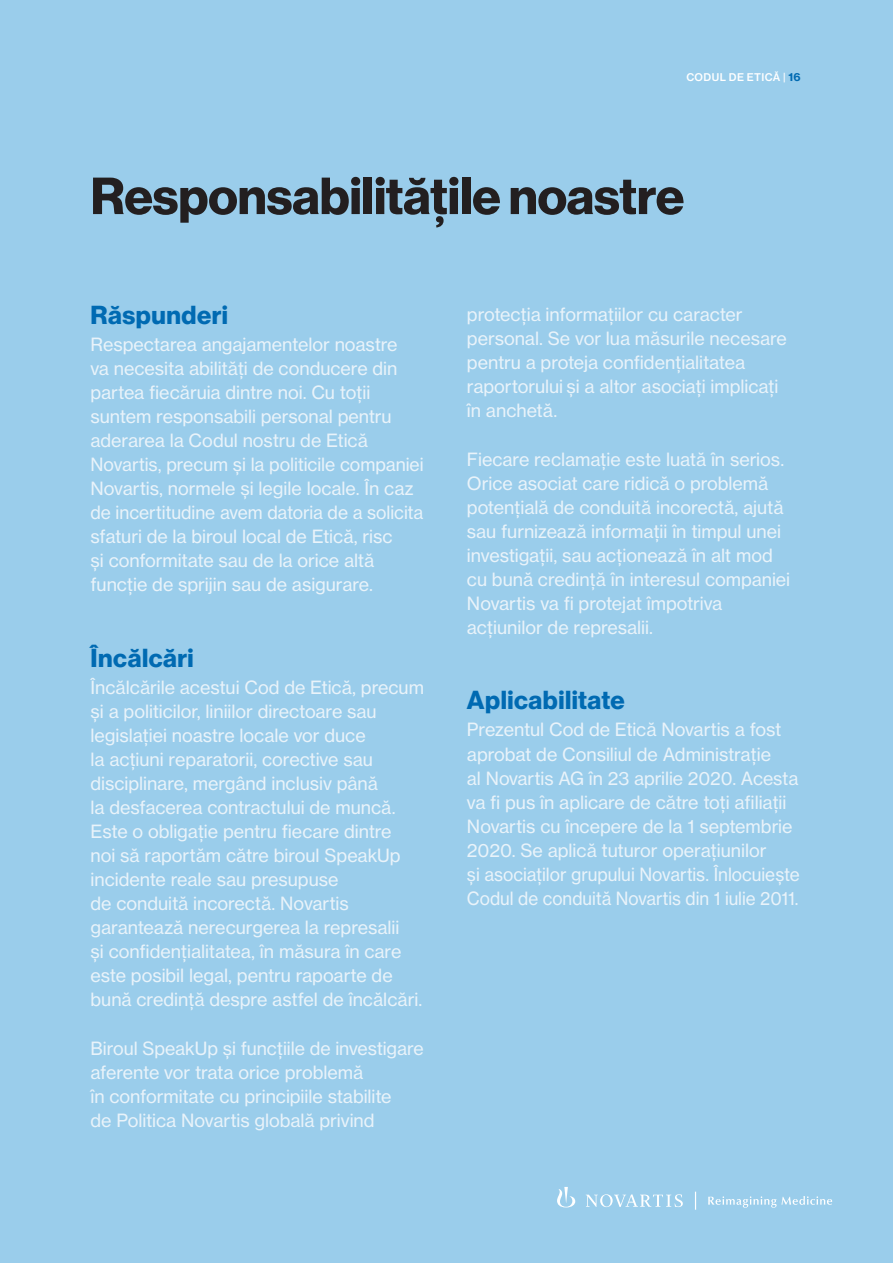
<style>
.page{position:relative;width:893px;height:1263px;background:#9acdeb}
.page>*{position:absolute;margin:0;border:0;box-sizing:border-box;transform-origin:0 0}
.Meeting_name{font:700 51px "Volta Modern Display 75";letter-spacing:-.005em;color:#231f20}
.Meeting_name-2{font:700 25.5px "Volta Modern Display 75";letter-spacing:.02em;color:#006ab2}
.Meeting_name-3{font:18px/24px "Volta Modern Text 55 Roman";letter-spacing:-.005em;color:#e9f3fa}
.Folio_RIGHT___page_h{font:500 10.5px "Volta Modern Text 65";letter-spacing:.035em;color:#fff}
.s1{font-family:"Volta Modern Text 75";font-weight:700;color:#006ab2}
</style>
<div class="page">
<svg style="left:708px;top:1196px;width:124px;height:12px"></svg>
<svg style="left:557px;top:1187px;width:18px;height:20px"></svg>
<svg style="left:586px;top:1194px;width:97px;height:13px"></svg>
<svg style="left:695px;top:1192px;width:1px;height:18px"></svg>
<p class="Folio_RIGHT___page_h" style="left:686px;top:70px;width:116px">CODUL DE ETICĂ | <span class="s1">16</span></p>
<p class="Meeting_name" style="left:91px;top:166px;width:595px">Responsabilitățile noastre</p>
<p class="Meeting_name-2" style="left:91px;top:301px;width:139px">Răspunderi</p>
<p class="Meeting_name-3" style="left:91px;top:333px;width:335px">Respectarea angajamentelor noastre<br>va necesita abilități de conducere din partea fiecăruia dintre noi. Cu toții suntem responsabili personal pentru aderarea la Codul nostru de Etică Novartis, precum și la politicile companiei Novartis, normele și legile locale. În caz de incertitudine avem datoria de a solicita sfaturi de la biroul local de Etică, risc<br>și conformitate sau de la orice altă funcție de sprijin sau de asigurare.</p>
<p class="Meeting_name-2" style="left:91px;top:643px;width:105px">Încălcări</p>
<p class="Meeting_name-3" style="left:91px;top:675px;width:335px">Încălcările acestui Cod de Etică, precum și a politicilor, liniilor directoare sau legislației noastre locale vor duce<br>la acțiuni reparatorii, corective sau disciplinare, mergând inclusiv până<br>la desfacerea contractului de muncă.<br>Este o obligație pentru fiecare dintre<br>noi să raportăm către biroul SpeakUp incidente reale sau presupuse<br>de conduită incorectă. Novartis garantează nerecurgerea la represalii<br>și confidențialitatea, în măsura în care este posibil legal, pentru rapoarte de bună credință despre astfel de încălcări.</p>
<p class="Meeting_name-3" style="left:91px;top:1036px;width:335px">Biroul SpeakUp și funcțiile de investigare aferente vor trata orice problemă<br>în conformitate cu principiile stabilite<br>de Politica Novartis globală privind</p>
<p class="Meeting_name-3" style="left:467px;top:302px;width:321px">protecția informațiilor cu caracter personal. Se vor lua măsurile necesare pentru a proteja confidențialitatea raportorului și a altor asociați implicați în anchetă.</p>
<p class="Meeting_name-3" style="left:467px;top:448px;width:325px">Fiecare reclamație este luată în serios.<br>Orice asociat care ridică o problemă potențială de conduită incorectă, ajută sau furnizează informații în timpul unei investigații, sau acționează în alt mod cu bună credință în interesul companiei Novartis va fi protejat împotriva acțiunilor de represalii.</p>
<p class="Meeting_name-2" style="left:467px;top:686px;width:159px">Aplicabilitate</p>
<p class="Meeting_name-3" style="left:467px;top:718px;width:334px">Prezentul Cod de Etică Novartis a fost aprobat de Consiliul de Administrație<br>al Novartis AG în 23 aprilie 2020. Acesta va fi pus în aplicare de către toți afiliații Novartis cu începere de la 1 septembrie 2020. Se aplică tuturor operațiunilor<br>și asociaților grupului Novartis. Înlocuiește Codul de conduită Novartis din 1 iulie 2011.</p>
</div>
